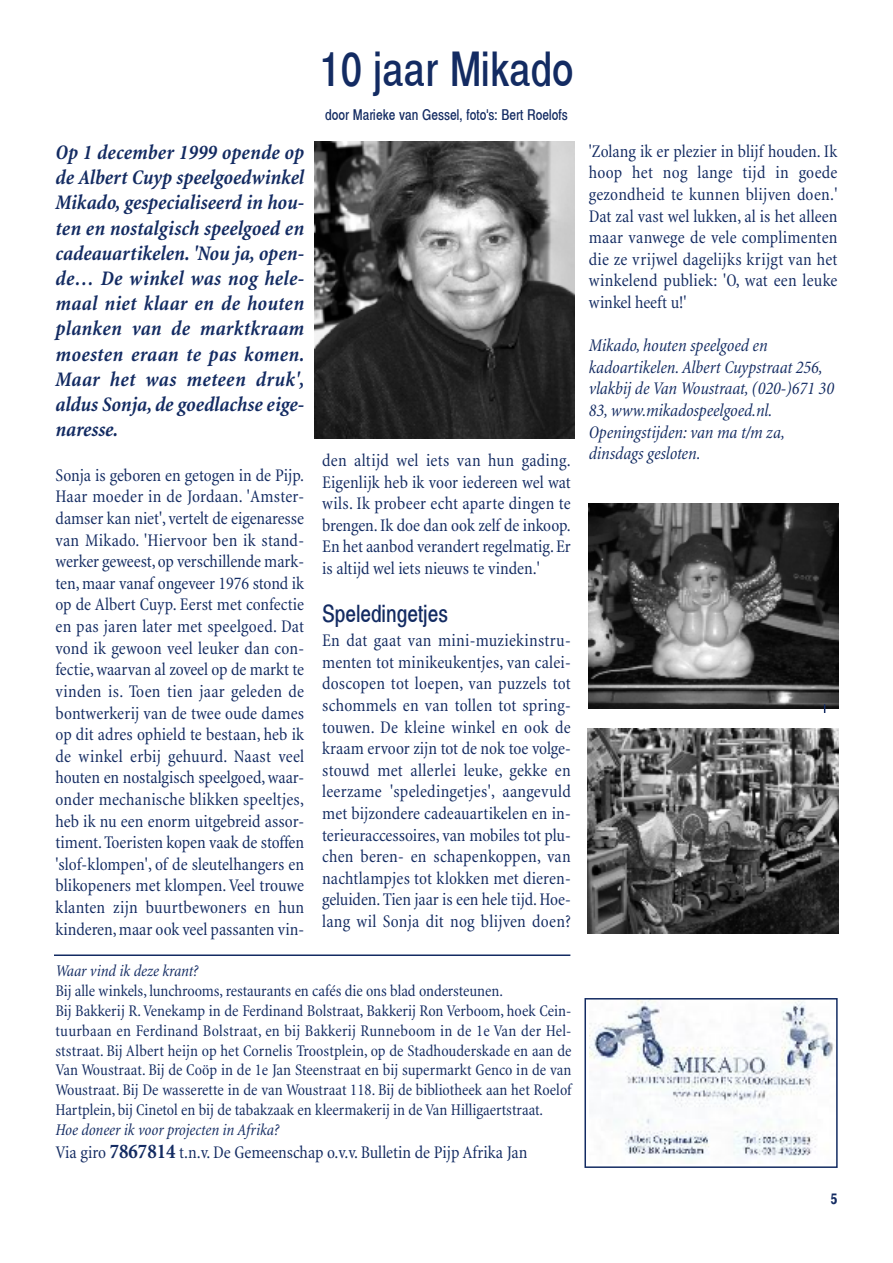
<style>
.page{position:relative;width:893px;height:1263px;background:#fff}
.page>*{position:absolute;margin:0;border:0;box-sizing:border-box;transform-origin:0 0}
.t1{font:48px "Xerox Sans Serif Narrow FC";color:#132b62}
.t2{font:24px "Xerox Sans Serif Narrow FC";color:#132b62}
.t3{font:italic 700 condensed 21px/25.2px "Minion";color:#132b62;text-align:justify}
.t4{font:condensed 18px/21.6px "Minion";color:#132b62;text-align:justify}
.t5{font:italic condensed 18px/21.6px "Minion";letter-spacing:-.005em;color:#132b62}
.t6{font:condensed 16.5px/19.8px "Minion";color:#132b62}
.t7{font:italic condensed 16.5px "Minion";letter-spacing:-.005em;color:#132b62}
.t8{font:15px "Xerox Sans Serif Narrow FC";color:#132b62}
.t9{font:700 15px "Xerox Sans Serif Narrow FC";color:#132b62}
.s1{font-weight:700;font-size:21px}
</style>
<div class="page">
<img style="left:315px;top:142px;width:259px;height:296px">
<img style="left:589px;top:503px;width:250px;height:205px">
<img style="left:589px;top:1001px;width:245px;height:163px">
<div style="left:584px;top:998px;width:254px;height:170px;border:2px solid #132b62"></div>
<hr style="left:54px;top:954px;width:516px;height:2px;background:#132b62">
<hr style="left:824px;top:704px;width:1px;height:226px;background:#132b62">
<div style="left:587px;top:713px;width:252px;height:235px;background:#fff"></div>
<img style="left:587px;top:728px;width:252px;height:205px">
<p class="t3" style="left:55px;top:142px;width:250px">Op 1 december 1999 opende op de Albert Cuyp speelgoedwinkel Mikado, gespecialiseerd in hou&shy;ten en nostalgisch speelgoed en cadeauartikelen. 'Nou ja, open&shy;de… De winkel was nog hele&shy;maal niet klaar en de houten planken van de marktkraam moesten eraan te pas komen.<br>Maar het was meteen druk', aldus Sonja, de goedlachse eige&shy;naresse.</p>
<p class="t4" style="left:55px;top:466px;width:250px">Sonja is geboren en getogen in de Pijp.<br>Haar moeder in de Jordaan. 'Amster&shy;damser kan niet', vertelt de eigenaresse van Mikado. 'Hiervoor ben ik stand&shy;werker geweest, op verschillende mark&shy;ten,maar vanaf ongeveer 1976 stond ik op de Albert Cuyp. Eerst met confectie en pas jaren later met speelgoed. Dat vond ik gewoon veel leuker dan con&shy;fectie,waarvan al zoveel op de markt te vinden is. Toen tien jaar geleden de bontwerkerij van de twee oude dames op dit adres ophield te bestaan, heb ik de winkel erbij gehuurd. Naast veel houten en nostalgisch speelgoed,waar&shy;onder mechanische blikken speeltjes, heb ik nu een enorm uitgebreid assor&shy;timent.Toeristen kopen vaak de stoffen 'slof-klompen', of de sleutelhangers en blikopeners met klompen.Veel trouwe klanten zijn buurtbewoners en hun kinderen,maar ook veel passanten vin-</p>
<h1 class="t1" style="left:320px;top:52px;width:255px">10 jaar Mikado</h1>
<p class="t8" style="left:325px;top:109px;width:244px">door Marieke van Gessel, foto's: Bert Roelofs</p>
<p class="t4" style="left:322px;top:451px;width:250px">den altijd wel iets van hun gading.<br>Eigenlijk heb ik voor iedereen wel wat wils. Ik probeer echt aparte dingen te brengen.Ik doe dan ook zelf de inkoop.<br>En het aanbod verandert regelmatig.Er is altijd wel iets nieuws te vinden.'</p>
<h2 class="t2" style="left:322px;top:605px;width:127px">Speledingetjes</h2>
<p class="t4" style="left:322px;top:631px;width:250px">En dat gaat van mini-muziekinstru&shy;menten tot minikeukentjes, van calei&shy;doscopen tot loepen, van puzzels tot schommels en van tollen tot spring&shy;touwen. De kleine winkel en ook de kraam ervoor zijn tot de nok toe volge&shy;stouwd met allerlei leuke, gekke en leerzame 'speledingetjes', aangevuld met bijzondere cadeauartikelen en in&shy;terieuraccessoires, van mobiles tot plu&shy;chen beren- en schapenkoppen, van nachtlampjes tot klokken met dieren&shy;geluiden.Tien jaar is een hele tijd.Hoe&shy;lang wil Sonja dit nog blijven doen?</p>
<p class="t7" style="left:55px;top:965px;width:144px">Waar vind ik deze krant?</p>
<p class="t6" style="left:55px;top:982px;width:517px">Bij alle winkels, lunchrooms,restaurants en cafés die ons blad ondersteunen.<br>Bij Bakkerij R.Venekamp in de Ferdinand Bolstraat, Bakkerij Ron Verboom, hoek Cein&shy;tuurbaan en Ferdinand Bolstraat, en bij Bakkerij Runneboom in de 1e Van der Hel&shy;ststraat. Bij Albert heijn op het Cornelis Troostplein, op de Stadhouderskade en aan de Van Woustraat. Bij de Coöp in de 1e Jan Steenstraat en bij supermarkt Genco in de van Woustraat. Bij De wasserette in de van Woustraat 118. Bij de bibliotheek aan het Roelof Hartplein, bij Cinetol en bij de tabakzaak en kleermakerij in de Van Hilligaertstraat.</p>
<p class="t7" style="left:55px;top:1123px;width:225px">Hoe doneer ik voor projecten in Afrika?</p>
<p class="t4" style="left:55px;top:1143px;width:473px">Via giro <span class="s1">7867814</span> t.n.v.De Gemeenschap o.v.v. Bulletin de Pijp Afrika Jan</p>
<p class="t4" style="left:589px;top:142px;width:250px">'Zolang ik er plezier in blijf houden. Ik hoop het nog lange tijd in goede gezondheid te kunnen blijven doen.' Dat zal vast wel lukken, al is het alleen maar vanwege de vele complimenten die ze vrijwel dagelijks krijgt van het winkelend publiek: 'O, wat een leuke winkel heeft u!'</p>
<p class="t5" style="left:589px;top:336px;width:247px">Mikado, houten speelgoed en kadoartikelen. Albert Cuypstraat 256, vlakbij de Van Woustraat, (020-)671 30<br>83, www.mikadospeelgoed.nl.<br>Openingstijden: van ma t/m za, dinsdags gesloten.</p>
<p class="t9" style="left:831px;top:1193px;width:8px">5</p>
</div>
